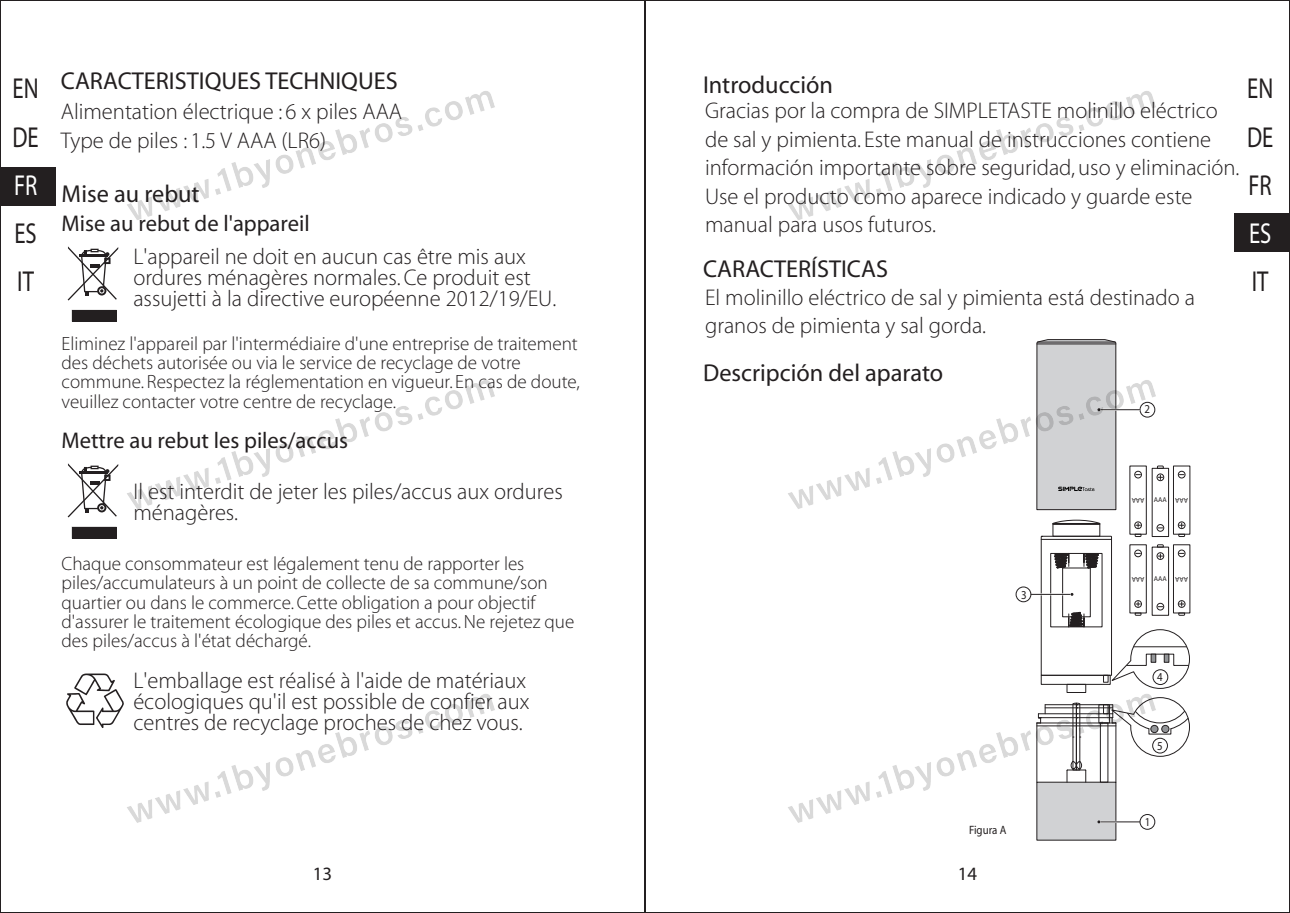
<style>
.page{position:relative;width:1290px;height:913px;background:#fff}
.page>*{position:absolute;margin:0;border:0;box-sizing:border-box;transform-origin:0 0}
.t1{font:29.05px/48.3px "Adobe Corp ID Myriad Rg";color:#231f20;scale:.79 1}
.t2{font:29.05px "Adobe Corp ID Myriad Rg";color:#fff;scale:.79 1}
.t3{font:24.5px "Adobe Corp ID Myriad Rg";color:#231f20}
.t4{font:22.75px/28.7px "Adobe Corp ID Myriad Lt";color:#231f20}
.t5{font:22.75px "Adobe Corp ID Myriad Rg";color:#231f20}
.t6{font:19.25px/19.2px "Adobe Corp ID Myriad Lt";color:#231f20}
.t7{font:18.9px "Adobe Corp ID Myriad Rg";color:#231f20}
.t8{font:12.25px "Adobe Corp ID Myriad Rg";color:#231f20;scale:.9 1}
</style>
<div class="page">
<div style="left:0;top:167px;width:55px;height:38px;background:#231f20"></div>
<div style="left:1234px;top:213px;width:56px;height:38px;background:#231f20"></div>
<svg style="left:66px;top:673px;width:56px;height:55px"></svg>
<svg style="left:72px;top:310px;width:45px;height:11px"></svg>
<svg style="left:68px;top:246px;width:50px;height:54px"></svg>
<svg style="left:72px;top:527px;width:45px;height:11px"></svg>
<svg style="left:68px;top:463px;width:50px;height:54px"></svg>
<div style="left:1036px;top:781px;width:80px;height:59px;background:#d1d2d4"></div>
<svg style="left:1163px;top:697px;width:27px;height:60px"></svg>
<div style="left:1152px;top:738px;width:16px;height:15px;border:1px solid #231f20;border-radius:50%"></div>
<div style="left:1151px;top:468px;width:18px;height:69px;border:1px solid #231f20"></div>
<div style="left:1156px;top:473px;width:8px;height:8px;border:1px solid #231f20;border-radius:50%"></div>
<div style="left:1173px;top:465px;width:17px;height:70px;border:1px solid #231f20"></div>
<div style="left:1178px;top:471px;width:7px;height:7px;border:1px solid #231f20;border-radius:50%"></div>
<img style="left:788px;top:91px;width:375px;height:742px">
<img style="left:122px;top:91px;width:373px;height:732px">
<svg style="left:1040px;top:519px;width:150px;height:170px"></svg>
<svg style="left:1132px;top:498px;width:12px;height:4px"></svg>
<svg style="left:1154px;top:497px;width:9px;height:5px"></svg>
<p class="t1" style="left:13px;top:66px;width:35px">EN<br>DE</p>
<p class="t2" style="left:14px;top:171px;width:31px">FR</p>
<p class="t1" style="left:14px;top:210px;width:30px">ES<br>IT</p>
<p class="t3" style="left:61px;top:69px;width:338px">CARACTERISTIQUES TECHNIQUES</p>
<p class="t4" style="left:61px;top:98px;width:343px">Alimentation électrique : 6 x piles AAA<br>Type de piles : 1.5 V AAA (LR6)</p>
<p class="t4" style="left:705px;top:97px;width:536px">Gracias por la compra de SIMPLETASTE molinillo eléctrico de sal y pimienta. Este manual de instrucciones contiene información importante sobre seguridad, uso y eliminación.<br>Use el producto como aparece indicado y guarde este manual para usos futuros.</p>
<p class="t3" style="left:703px;top:72px;width:131px">Introducción</p>
<p class="t3" style="left:62px;top:182px;width:140px">Mise au rebut</p>
<p class="t5" style="left:62px;top:212px;width:250px">Mise au rebut de l'appareil</p>
<p class="t4" style="left:133px;top:247px;width:424px;line-height:21px">L'appareil ne doit en aucun cas être mis aux ordures ménagères normales. Ce produit est assujetti à la directive européenne 2012/19/EU.</p>
<p class="t6" style="left:62px;top:335px;width:520px">Eliminez l'appareil par l'intermédiaire d'une entreprise de traitement des déchets autorisée ou via le service de recyclage de votre commune. Respectez la réglementation en vigueur. En cas de doute, veuillez contacter votre centre de recyclage.</p>
<p class="t3" style="left:703px;top:257px;width:186px">CARACTERÍSTICAS</p>
<p class="t4" style="left:705px;top:284px;width:491px">El molinillo eléctrico de sal y pimienta está destinado a granos de pimienta y sal gorda.</p>
<p class="t3" style="left:703px;top:360px;width:242px">Descripción del aparato</p>
<p class="t8" style="left:1144px;top:403px;width:8px">2</p>
<p class="t5" style="left:62px;top:429px;width:288px">Mettre au rebut les piles/accus</p>
<p class="t4" style="left:133px;top:482px;width:431px;line-height:21px">Il est interdit de jeter les piles/accus aux ordures ménagères.</p>
<p class="t6" style="left:62px;top:555px;width:514px">Chaque consommateur est légalement tenu de rapporter les piles/accumulateurs à un point de collecte de sa commune/son quartier ou dans le commerce. Cette obligation a pour objectif d'assurer le traitement écologique des piles et accus. Ne rejetez que des piles/accus à l'état déchargé.</p>
<p class="t4" style="left:133px;top:671px;width:398px;line-height:21px">L'emballage est réalisé à l'aide de matériaux écologiques qu'il est possible de confier aux centres de recyclage proches de chez vous.</p>
<p class="t8" style="left:1021px;top:588px;width:8px">3</p>
<p class="t8" style="left:1157px;top:670px;width:8px">4</p>
<p class="t8" style="left:1157px;top:739px;width:8px">5</p>
<p class="t1" style="left:1247px;top:66px;width:35px;text-align:justify">EN DE FR</p>
<p class="t2" style="left:1249px;top:219px;width:30px">ES</p>
<p class="t1" style="left:1252px;top:259px;width:23px">IT</p>
<p class="t8" style="left:969px;top:824px;width:43px">Figura A</p>
<p class="t7" style="left:313px;top:864px;width:21px">13</p>
<p class="t7" style="left:958px;top:864px;width:21px">14</p>
<p class="t8" style="left:1145px;top:815px;width:8px">1</p>
</div>
